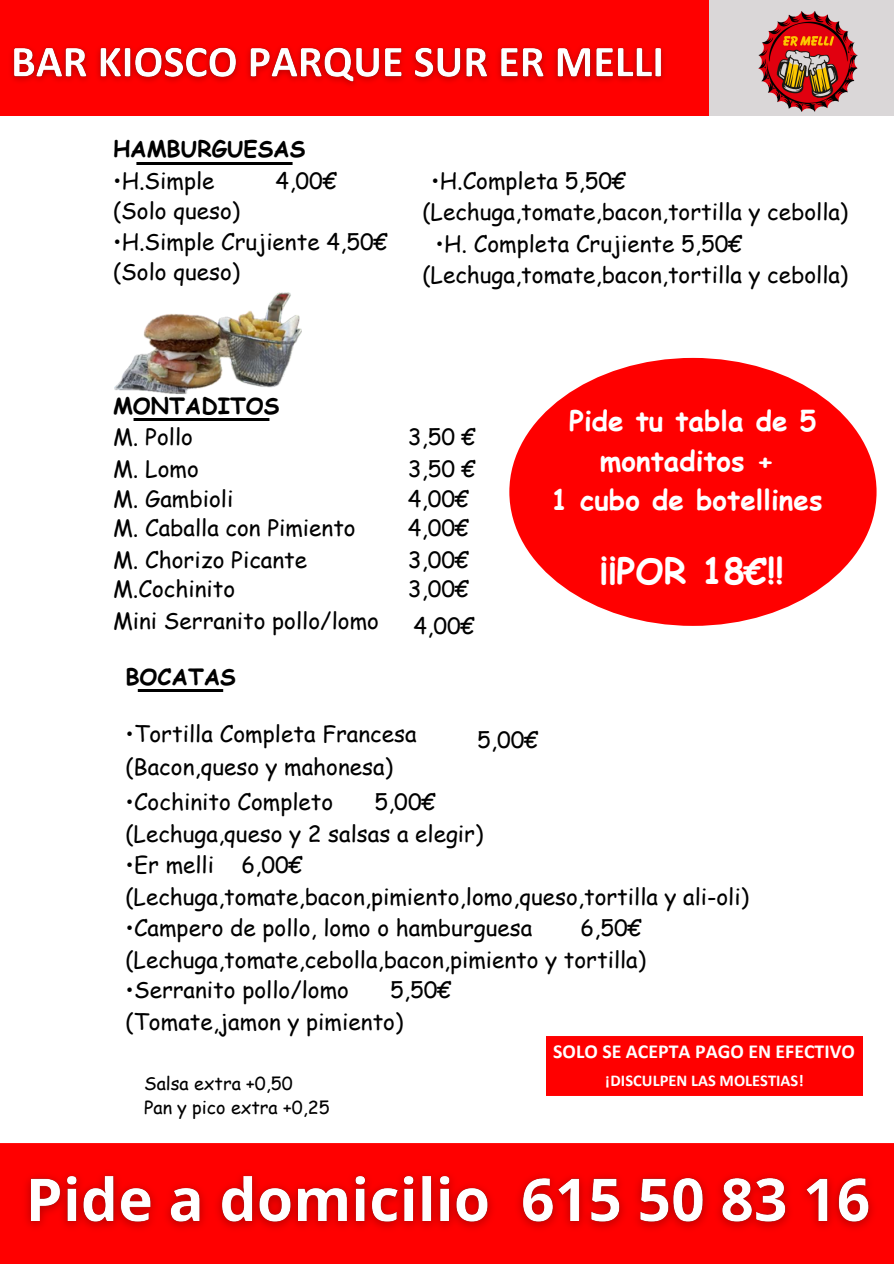
<style>
.page{position:relative;width:894px;height:1264px;background:#fff}
.page>*{position:absolute;margin:0;border:0;box-sizing:border-box;transform-origin:0 0}
.t1{font:700 35.55px "Comic Sans MS";color:#fff}
.t2{font:700 27.75px/39.5px "Comic Sans MS";color:#fff;text-align:center}
.t3{font:22.5px/30.3px "Comic Sans MS";color:#000}
.t4{font:700 22.5px "Comic Sans MS";color:#000}
.t5{font:700 19.8px "Calibri";color:#fff}
.t6{font:18px "Comic Sans MS";color:#000}
.t7{font:700 16.5px "Calibri";color:#fff}
.s1{font-weight:700}
</style>
<div class="page">
<img style="left:136px;top:162px;width:157px;height:3px">
<img style="left:137px;top:689px;width:87px;height:2px">
<div style="left:546px;top:1036px;width:316px;height:59px;background:#f00"></div>
<img style="left:114px;top:292px;width:187px;height:129px">
<div style="left:509px;top:358px;width:367px;height:268px;background:#f00;border-radius:50%"></div>
<div style="left:0;top:1143px;width:893px;height:120px;background:#f00"></div>
<div style="left:14px;top:1158px;width:871px;height:82px;background:#f00"></div>
<div style="left:0;top:0;width:893px;height:116px;background:#f00"></div>
<div style="left:709px;top:0;width:184px;height:116px;background:#dad7d8"></div>
<img style="left:758px;top:11px;width:100px;height:100px">
<img style="left:11px;top:46px;width:653px;height:39px">
<img style="left:26px;top:1165px;width:843px;height:69px">
<h6 class="t4" style="left:113px;top:133px;width:194px">HAMBURGUESAS</h6>
<h6 class="t3" style="left:113px;top:165px;width:128px">•H.Simple (Solo queso)</h6>
<h6 class="t3" style="left:113px;top:225px;width:276px">•H.Simple Crujiente 4,50€ (Solo queso)</h6>
<h6 class="t3" style="left:275px;top:165px;width:63px">4,00€</h6>
<p class="t3" style="left:431px;top:165px;width:196px">•H.Completa 5,50€</p>
<h6 class="t3" style="left:422px;top:196px;width:427px">(Lechuga,tomate,bacon,tortilla y cebolla)</h6>
<h4 class="t3" style="left:435px;top:227px;width:308px">•H. Completa Crujiente 5,50€</h4>
<h3 class="t3" style="left:422px;top:259px;width:427px">(Lechuga,tomate,bacon,tortilla y cebolla)</h3>
<h6 class="t3" style="left:113px;top:389px;width:244px"><span class="s1">MONTADITOS<br></span>M. Pollo<br>M. Lomo<br>M. Gambioli<br>M. Caballa con Pimiento</h6>
<h6 class="t3" style="left:113px;top:544px;width:195px;line-height:29.2px">M. Chorizo Picante<br>M.Cochinito</h6>
<h6 class="t3" style="left:113px;top:604px;width:267px">Mini Serranito pollo/lomo</h6>
<p class="t3" style="left:407px;top:421px;width:69px">3,50 €<br>3,50 €<br>4,00€<br>4,00€</p>
<p class="t3" style="left:407px;top:544px;width:63px;line-height:29.2px">3,00€<br>3,00€</p>
<h6 class="t3" style="left:413px;top:609px;width:63px">4,00€</h6>
<h6 class="t2" style="left:551px;top:400px;width:273px">Pide tu tabla de 5 montaditos +<br>1 cubo de botellines</h6>
<h6 class="t1" style="left:599px;top:544px;width:186px">¡¡POR 18€!!</h6>
<p class="t4" style="left:125px;top:660px;width:112px">BOCATAS</p>
<p class="t3" style="left:125px;top:715px;width:293px;line-height:33.8px">•Tortilla Completa Francesa (Bacon,queso y mahonesa)</p>
<h6 class="t3" style="left:477px;top:723px;width:63px">5,00€</h6>
<h6 class="t3" style="left:125px;top:785px;width:209px">•Cochinito Completo</h6>
<h6 class="t3" style="left:374px;top:785px;width:63px">5,00€</h6>
<h6 class="t3" style="left:125px;top:817px;width:359px">(Lechuga,queso y 2 salsas a elegir)</h6>
<h6 class="t3" style="left:125px;top:848px;width:90px">•Er melli</h6>
<h6 class="t3" style="left:241px;top:848px;width:63px">6,00€</h6>
<h6 class="t3" style="left:125px;top:880px;width:625px">(Lechuga,tomate,bacon,pimiento,lomo,queso,tortilla y ali-oli)</h6>
<h6 class="t3" style="left:125px;top:912px;width:408px">•Campero de pollo, lomo o hamburguesa</h6>
<h6 class="t3" style="left:580px;top:912px;width:63px">6,50€</h6>
<h6 class="t3" style="left:125px;top:943px;width:522px">(Lechuga,tomate,cebolla,bacon,pimiento y tortilla)</h6>
<h6 class="t3" style="left:125px;top:974px;width:225px">•Serranito pollo/lomo</h6>
<h6 class="t3" style="left:390px;top:974px;width:63px">5,50€</h6>
<h6 class="t3" style="left:125px;top:1005px;width:279px">(Tomate,jamon y pimiento)</h6>
<p class="t5" style="left:553px;top:1043px;width:303px">SOLO SE ACEPTA PAGO EN EFECTIVO</p>
<p class="t6" style="left:144px;top:1069px;width:150px">Salsa extra +0,50</p>
<p class="t7" style="left:605px;top:1073px;width:200px">¡DISCULPEN LAS MOLESTIAS!</p>
<p class="t6" style="left:144px;top:1094px;width:187px">Pan y pico extra +0,25</p>
</div>
